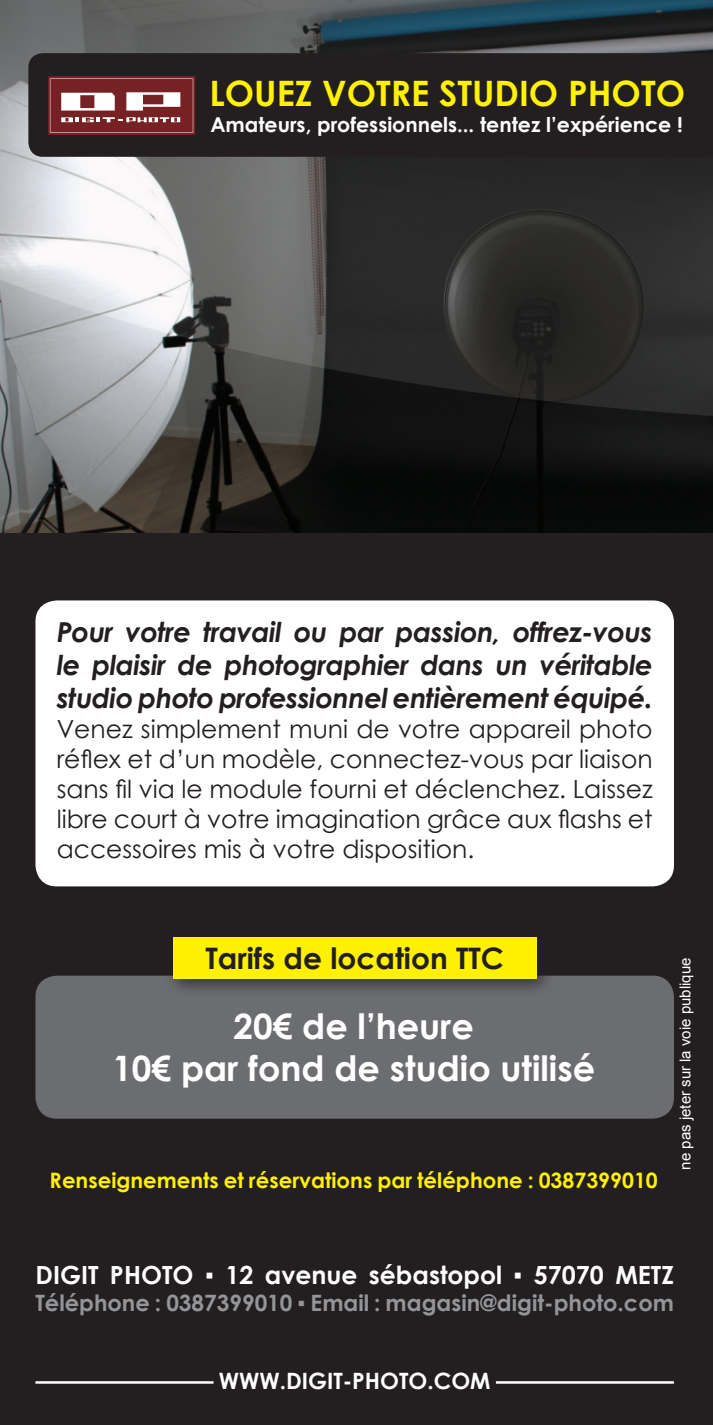
<style>
.page{position:relative;width:713px;height:1425px;background:#fff}
.page>*{position:absolute;margin:0;border:0;box-sizing:border-box;transform-origin:0 0}
.t1{font:700 35px/42px "Century Gothic";color:#fff;text-align:center}
.t2{font:700 35px "Century Gothic";color:#fff101}
.t3{font:700 29.5px "Century Gothic";color:#231f20}
.t4{font:italic 700 27.5px/33px "Century Gothic";letter-spacing:-.02em;color:#231f20;text-align:justify}
.t5{font:25px/30px "Century Gothic";color:#231f20;text-align:justify}
.t6{font:700 25px "Century Gothic";color:#fff}
.t7{font:700 22.5px "Century Gothic";color:#939598}
.t8{font:700 22.5px "Century Gothic";color:#fff}
.t9{font:700 21.25px "Century Gothic";color:#fff101}
.t10{font:700 20.5px "Century Gothic";color:#fff}
.t11{font:15px "Arial";color:#fff}
.s1{font-weight:400}
</style>
<div class="page">
<div style="left:0;top:0;width:712px;height:588px;background:#231f20;opacity:.51"></div>
<svg style="left:0;top:0;width:712px;height:424px;background:#5a5c5d"></svg>
<div style="left:28px;top:53px;width:684px;height:104px;background:#231f20"></div>
<svg style="left:48px;top:76px;width:147px;height:59px"></svg>
<div style="left:0;top:534px;width:712px;height:890px;background:#231f20"></div>
<div style="left:35px;top:600px;width:638px;height:286px;background:#fff;border-radius:21px"></div>
<div style="left:35px;top:975px;width:638px;height:143px;background:#6c6d70;border-radius:21px"></div>
<div style="left:164px;top:928px;width:391px;height:69px;background:#231f20;opacity:.75"></div>
<div style="left:173px;top:937px;width:363px;height:42px;background:#fff101"></div>
<hr style="left:35px;top:1381px;width:178px;height:2px;background:#fff">
<hr style="left:495px;top:1381px;width:178px;height:2px;background:#fff">
<h1 class="t2" style="left:209px;top:67px;width:477px">LOUEZ VOTRE STUDIO PHOTO</h1>
<p class="t10" style="left:210px;top:109px;width:473px">Amateurs, professionnels... tentez l’expérience !</p>
<p class="t4" style="left:57px;top:614px;width:597px">Pour votre travail ou par passion, offrez-vous le plaisir de photographier dans un véritable studio photo professionnel entièrement équipé.</p>
<p class="t5" style="left:57px;top:714px;width:597px">Venez simplement muni de votre appareil photo réflex et d’un modèle, connectez-vous par liaison sans fil via le module fourni et déclenchez. Laissez libre court à votre imagination grâce aux flashs et accessoires mis à votre disposition.</p>
<p class="t3" style="left:205px;top:936px;width:300px">Tarifs de location TTC</p>
<p class="t11" style="left:675px;top:1169px;width:213px;rotate:-90deg">ne pas jeter sur la voie publique</p>
<h1 class="t1" style="left:112px;top:1004px;width:484px">20€ de l’heure<br>10€ par fond de studio utilisé</h1>
<p class="t9" style="left:50px;top:1164px;width:609px">Renseignements et réservations par téléphone : 0387399010</p>
<p class="t6" style="left:35px;top:1256px;width:639px">DIGIT PHOTO <span class="s1">▪</span> 12 avenue sébastopol <span class="s1">▪</span> 57070 METZ</p>
<p class="t7" style="left:35px;top:1285px;width:639px">Téléphone : 0387399010 <span class="s1">▪</span> Email : magasin@digit-photo.com</p>
<p class="t8" style="left:219px;top:1363px;width:273px">WWW.DIGIT-PHOTO.COM</p>
</div>
